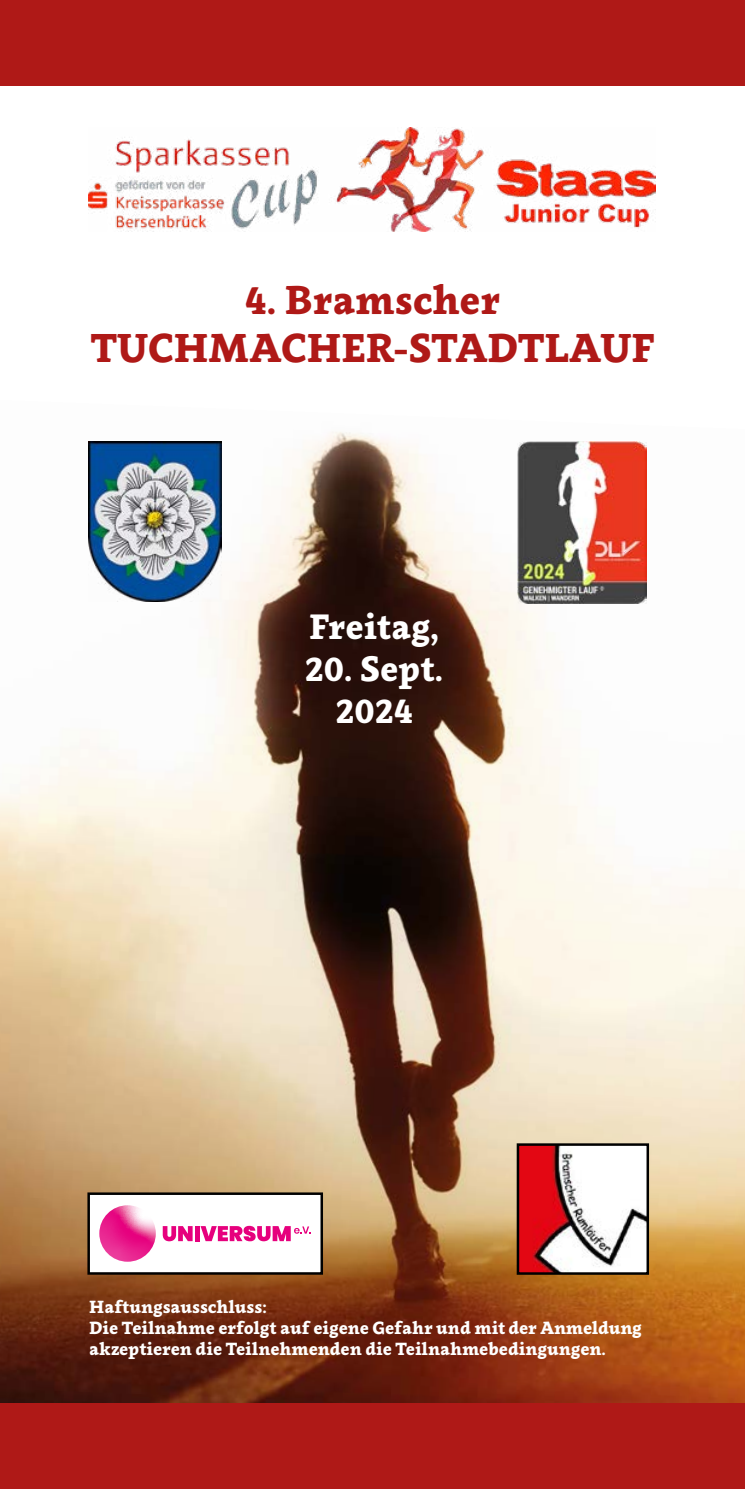
<style>
.page{position:relative;width:745px;height:1489px;background:#fff}
.page>*{position:absolute;margin:0;border:0;box-sizing:border-box;transform-origin:0 0}
.t1{font:800 40px/48px "Clavo";color:#af1917;text-align:center}
.t2{font:800 35px/42px "Clavo";color:#fff;text-align:center}
.t3{font:800 17.5px/21px "Clavo";color:#fff}
</style>
<div class="page">
<img style="left:0;top:432px;width:744px;height:971px">
<div style="left:0;top:0;width:744px;height:85px;background:#af1917"></div>
<div style="left:0;top:1403px;width:744px;height:85px;background:#af1917"></div>
<img style="left:89px;top:441px;width:132px;height:161px">
<img style="left:89px;top:128px;width:566px;height:103px">
<div style="left:89px;top:1193px;width:232px;height:80px;background:#fff"></div>
<svg style="left:163px;top:1226px;width:29px;height:15px"></svg>
<hr style="left:195px;top:1225px;width:4px;height:15px;background:#e6007d">
<svg style="left:200px;top:1225px;width:111px;height:16px"></svg>
<svg style="left:99px;top:1205px;width:57px;height:56px;background:#eb479e"></svg>
<div style="left:87px;top:1192px;width:236px;height:82px;border:2px solid #000"></div>
<img style="left:517px;top:441px;width:129px;height:162px">
<img style="left:519px;top:1146px;width:126px;height:125px">
<div style="left:516px;top:1143px;width:132px;height:131px;border:2px solid #000"></div>
<h1 class="t1" style="left:91px;top:275px;width:564px">4. Bramscher<br>TUCHMACHER-STADTLAUF</h1>
<h2 class="t2" style="left:309px;top:604px;width:131px">Freitag,</h2>
<h2 class="t2" style="left:305px;top:646px;width:140px">20. Sept.<br>2024</h2>
<p class="t3" style="left:89px;top:1295px;width:553px">Haftungsausschluss:<br>Die Teilnahme erfolgt auf eigene Gefahr und mit der Anmeldung akzeptieren die Teilnehmenden die Teilnahmebedingungen.</p>
</div>
